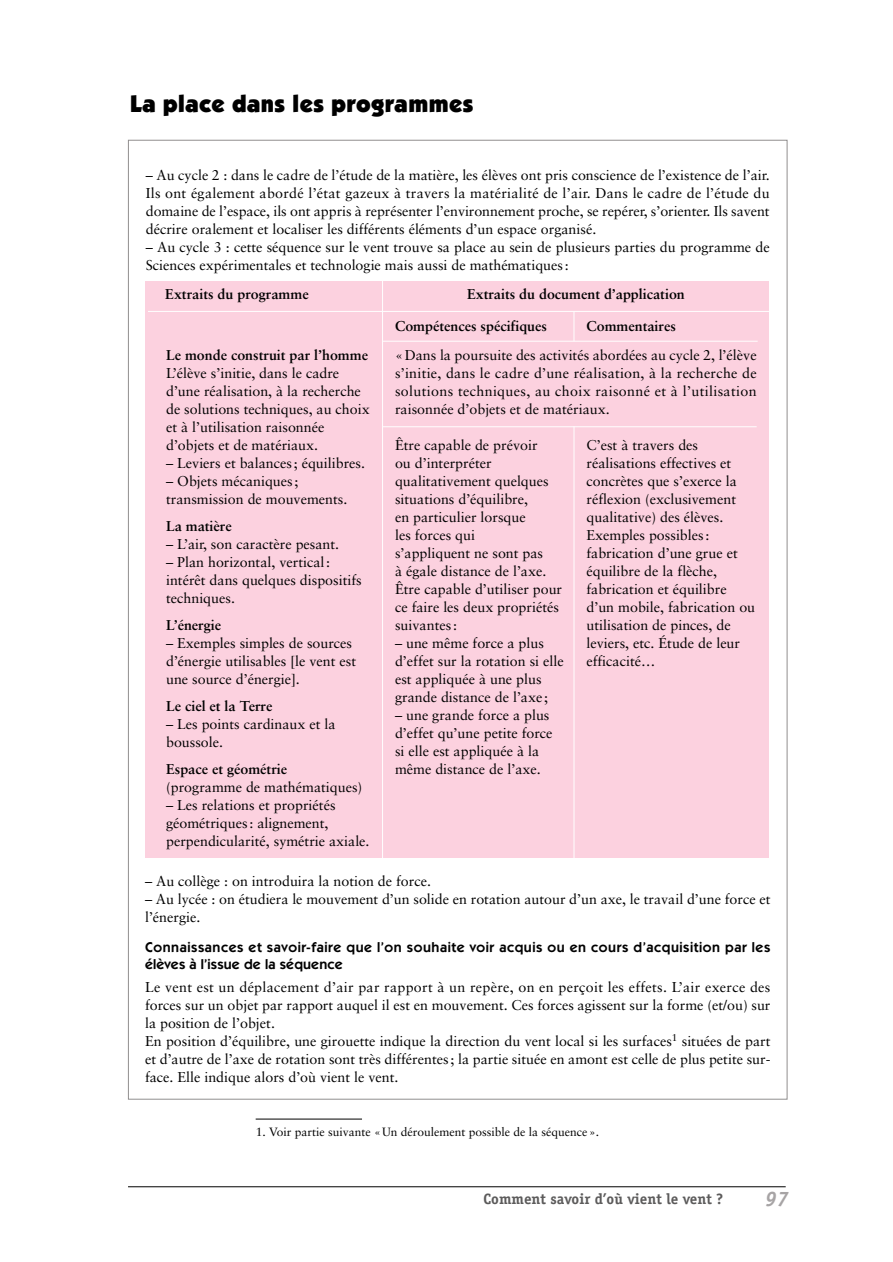
<style>
.page{position:relative;width:893px;height:1262px;background:#fff}
.page>*{position:absolute;margin:0;border:0;box-sizing:border-box;transform-origin:0 0}
.t1{font:900 24px "Itc Kabel";letter-spacing:.015em;color:#000}
.t2{font:italic 700 21px "Officina Sans";color:#a7a4a5}
.t3{font:700 15px "Officina Serif";color:#5c5b5b}
.t4{font:14.25px/18px "Sabon";color:#000}
.t5{font:700 14.25px "Sabon";color:#000}
.t6{font:600 14.25px/17.2px "Itc Kabel";letter-spacing:.04em;color:#000}
.t7{font:12px "Sabon";color:#000}
</style>
<div class="page">
<hr style="left:128px;top:1186px;width:657px;height:1px;background:#000">
<div style="left:145px;top:282px;width:623px;height:576px;background:#fcd1df"></div>
<hr style="left:256px;top:1118px;width:106px;height:1px;background:#000">
<hr style="left:148px;top:311px;width:624px;height:1px;background:#fff">
<hr style="left:383px;top:341px;width:374px;height:1px;background:#fff">
<hr style="left:383px;top:426px;width:373px;height:1px;background:#fff">
<hr style="left:382px;top:281px;width:1px;height:577px;background:#fff">
<hr style="left:573px;top:426px;width:1px;height:432px;background:#fff">
<hr style="left:573px;top:311px;width:1px;height:30px;background:#fff">
<h1 class="t1" style="left:130px;top:94px;width:345px">La place dans les programmes</h1>
<p class="t4" style="left:146px;top:167px;width:625px;text-align:justify">– Au cycle 2 : dans le cadre de l’étude de la matière, les élèves ont pris conscience de l’existence de l’air.<br>Ils ont également abordé l’état gazeux à travers la matérialité de l’air. Dans le cadre de l’étude du domaine de l’espace, ils ont appris à représenter l’environnement proche, se repérer, s’orienter. Ils savent décrire oralement et localiser les différents éléments d’un espace organisé.</p>
<p class="t4" style="left:146px;top:239px;width:625px">– Au cycle 3 : cette séquence sur le vent trouve sa place au sein de plusieurs parties du programme de<br>Sciences expérimentales et technologie mais aussi de mathématiques:</p>
<p class="t5" style="left:165px;top:288px;width:145px">Extraits du programme</p>
<p class="t5" style="left:467px;top:288px;width:219px">Extraits du document d’application</p>
<p class="t5" style="left:395px;top:320px;width:153px">Compétences spécifiques</p>
<p class="t5" style="left:586px;top:320px;width:91px">Commentaires</p>
<p class="t5" style="left:166px;top:349px;width:203px">Le monde construit par l’homme</p>
<p class="t4" style="left:166px;top:365px;width:205px">L’élève s’initie, dans le cadre d’une réalisation, à la recherche de solutions techniques, au choix et à l’utilisation raisonnée d’objets et de matériaux.</p>
<p class="t4" style="left:166px;top:455px;width:200px">– Leviers et balances; équilibres.</p>
<p class="t4" style="left:166px;top:473px;width:183px">– Objets mécaniques; transmission de mouvements.</p>
<p class="t5" style="left:166px;top:520px;width:67px">La matière</p>
<p class="t4" style="left:166px;top:536px;width:175px">– L’air, son caractère pesant.</p>
<p class="t4" style="left:166px;top:554px;width:197px">– Plan horizontal, vertical: intérêt dans quelques dispositifs techniques.</p>
<p class="t5" style="left:166px;top:619px;width:57px">L’énergie</p>
<p class="t4" style="left:166px;top:635px;width:191px">– Exemples simples de sources d’énergie utilisables [le vent est une source d’énergie].</p>
<p class="t5" style="left:166px;top:700px;width:108px">Le ciel et la Terre</p>
<p class="t4" style="left:166px;top:716px;width:171px">– Les points cardinaux et la boussole.</p>
<p class="t5" style="left:166px;top:763px;width:123px">Espace et géométrie</p>
<p class="t4" style="left:166px;top:779px;width:198px">(programme de mathématiques)</p>
<p class="t4" style="left:166px;top:797px;width:205px">– Les relations et propriétés géométriques: alignement, perpendicularité, symétrie axiale.</p>
<p class="t4" style="left:395px;top:347px;width:363px;text-align:justify">«Dans la poursuite des activités abordées au cycle 2, l’élève s’initie, dans le cadre d’une réalisation, à la recherche de solutions techniques, au choix raisonné et à l’utilisation raisonnée d’objets et de matériaux.</p>
<p class="t4" style="left:395px;top:437px;width:169px">Être capable de prévoir<br>ou d’interpréter qualitativement quelques situations d’équilibre,<br>en particulier lorsque<br>les forces qui<br>s’appliquent ne sont pas<br>à égale distance de l’axe.<br>Être capable d’utiliser pour ce faire les deux propriétés suivantes:</p>
<p class="t4" style="left:395px;top:635px;width:170px">– une même force a plus d’effet sur la rotation si elle est appliquée à une plus grande distance de l’axe;</p>
<p class="t4" style="left:395px;top:707px;width:159px">– une grande force a plus d’effet qu’une petite force si elle est appliquée à la même distance de l’axe.</p>
<p class="t4" style="left:586px;top:437px;width:170px">C’est à travers des réalisations effectives et concrètes que s’exerce la réflexion (exclusivement qualitative) des élèves.<br>Exemples possibles: fabrication d’une grue et équilibre de la flèche, fabrication et équilibre d’un mobile, fabrication ou utilisation de pinces, de leviers, etc. Étude de leur efficacité…</p>
<p class="t4" style="left:145px;top:873px;width:287px">– Au collège : on introduira la notion de force.</p>
<p class="t4" style="left:145px;top:891px;width:627px">– Au lycée : on étudiera le mouvement d’un solide en rotation autour d’un axe, le travail d’une force et l’énergie.</p>
<p class="t6" style="left:145px;top:939px;width:626px">Connaissances et savoir-faire que l’on souhaite voir acquis ou en cours d’acquisition par les élèves à l’issue de la séquence</p>
<p class="t4" style="left:145px;top:978px;width:627px">Le vent est un déplacement d’air par rapport à un repère, on en perçoit les effets. L’air exerce des forces sur un objet par rapport auquel il est en mouvement. Ces forces agissent sur la forme (et/ou) sur la position de l’objet.<br>En position d’équilibre, une girouette indique la direction du vent local si les surfaces<sup>1</sup> situées de part et d’autre de l’axe de rotation sont très différentes; la partie située en amont est celle de plus petite sur&shy;face. Elle indique alors d’où vient le vent.</p>
<p class="t7" style="left:256px;top:1127px;width:345px">1. Voir partie suivante «Un déroulement possible de la séquence».</p>
<p class="t3" style="left:483px;top:1193px;width:241px">Comment savoir d’où vient le vent ?</p>
<h2 class="t2" style="left:765px;top:1190px;width:25px">97</h2>
</div>
